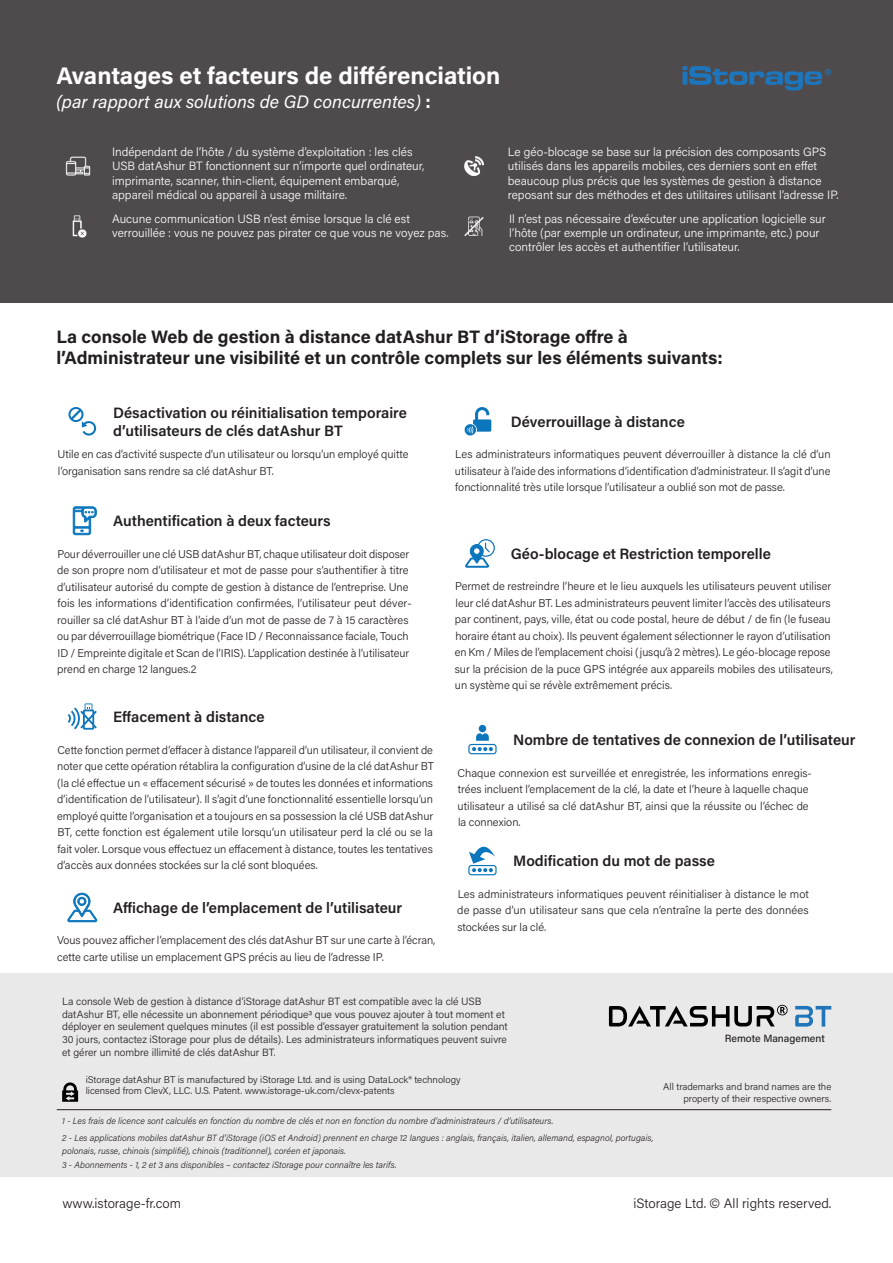
<style>
.page{position:relative;width:893px;height:1263px;background:#fff}
.page>*{position:absolute;margin:0;border:0;box-sizing:border-box;transform-origin:0 0}
.t1{font:700 24px "Acumin Pro";color:#fff}
.t2{font:700 18px/21.6px "Acumin Pro";color:#231f20}
.t3{font:italic 18px "Acumin Pro";color:#fff}
.t4{font:600 15px/18px "Acumin Pro";color:#231f20}
.t5{font:300 13.5px "Acumin Pro";color:#231f20}
.t6{font:300 12px/14.4px "Acumin Pro";color:#fff}
.t7{font:300 11.25px/16.5px "Acumin Pro";color:#231f20}
.t8{font:300 10.5px/12.6px "Acumin Pro";color:#231f20}
.t9{font:500 10.5px "Acumin Pro";color:#231f20}
.t10{font:300 9.75px/11.7px "Acumin Pro";color:#231f20;text-align:right}
.t11{font:italic 300 9px/16.6px "Acumin Pro";color:#231f20}
.s1{font-weight:700;font-style:normal}
</style>
<div class="page">
<div style="left:0;top:974px;width:893px;height:203px;background:#e9e9e9"></div>
<div style="left:0;top:0;width:893px;height:303px;background:#4f4b4c"></div>
<svg style="left:62px;top:1082px;width:16px;height:20px"></svg>
<hr style="left:57px;top:1109px;width:774px;height:1px;background:#231f20">
<svg style="left:609px;top:1005px;width:179px;height:21px"></svg>
<svg style="left:795px;top:1006px;width:36px;height:20px"></svg>
<svg style="left:682px;top:66px;width:149px;height:25px"></svg>
<svg style="left:68px;top:407px;width:28px;height:29px"></svg>
<svg style="left:67px;top:893px;width:30px;height:29px"></svg>
<div style="left:477px;top:539px;width:18px;height:18px;border:1px solid #0c76bd;border-radius:50%"></div>
<svg style="left:465px;top:542px;width:26px;height:25px"></svg>
<svg style="left:68px;top:714px;width:3px;height:9px"></svg>
<svg style="left:71px;top:711px;width:6px;height:15px"></svg>
<svg style="left:74px;top:707px;width:7px;height:22px"></svg>
<svg style="left:80px;top:703px;width:17px;height:27px"></svg>
<div style="left:479px;top:725px;width:7px;height:7px;background:#0c76bd;border-radius:50%"></div>
<svg style="left:476px;top:733px;width:13px;height:8px"></svg>
<div style="left:468px;top:744px;width:29px;height:10px;border:1px solid #0c76bd;border-radius:3px"></div>
<svg style="left:472px;top:747px;width:21px;height:4px"></svg>
<svg style="left:73px;top:507px;width:24px;height:28px"></svg>
<svg style="left:464px;top:407px;width:27px;height:29px"></svg>
<div style="left:468px;top:865px;width:29px;height:10px;border:1px solid #0c76bd;border-radius:3px"></div>
<svg style="left:469px;top:846px;width:26px;height:26px"></svg>
<img style="left:65px;top:156px;width:26px;height:20px">
<img style="left:464px;top:216px;width:20px;height:20px">
<img style="left:72px;top:215px;width:15px;height:23px">
<img style="left:464px;top:156px;width:20px;height:20px">
<h1 class="t1" style="left:56px;top:58px;width:446px">Avantages et facteurs de différenciation</h1>
<h2 class="t3" style="left:56px;top:89px;width:376px">(par rapport aux solutions de GD concurrentes) <span class="s1">:</span></h2>
<p class="t6" style="left:112px;top:144px;width:314px">Indépendant de l’hôte / du système d’exploitation : les clés USB datAshur BT fonctionnent sur n’importe quel ordinateur, imprimante, scanner, thin-client, équipement embarqué, appareil médical ou appareil à usage militaire.</p>
<p class="t6" style="left:112px;top:211px;width:338px">Aucune communication USB n’est émise lorsque la clé est verrouillée : vous ne pouvez pas pirater ce que vous ne voyez pas.</p>
<p class="t6" style="left:508px;top:144px;width:332px">Le géo-blocage se base sur la précision des composants GPS utilisés dans les appareils mobiles, ces derniers sont en effet beaucoup plus précis que les systèmes de gestion à distance reposant sur des méthodes et des utilitaires utilisant l’adresse IP.</p>
<p class="t6" style="left:509px;top:211px;width:318px">Il n’est pas nécessaire d’exécuter une application logicielle sur l’hôte (par exemple un ordinateur, une imprimante, etc.) pour contrôler les accès et authentifier l’utilisateur.</p>
<h2 class="t2" style="left:56px;top:325px;width:668px">La console Web de gestion à distance datAshur BT d’iStorage offre à l’Administrateur une visibilité et un contrôle complets sur les éléments suivants:</h2>
<h3 class="t4" style="left:113px;top:403px;width:295px">Désactivation ou réinitialisation temporaire d’utilisateurs de clés datAshur BT</h3>
<p class="t7" style="left:57px;top:446px;width:353px">Utile en cas d’activité suspecte d’un utilisateur ou lorsqu’un employé quitte l’organisation sans rendre sa clé datAshur BT.</p>
<h3 class="t4" style="left:511px;top:412px;width:176px">Déverrouillage à distance</h3>
<p class="t7" style="left:455px;top:446px;width:377px;text-align:justify">Les administrateurs informatiques peuvent déverrouiller à distance la clé d’un utilisateur à l’aide des informations d’identification d’administrateur. Il s’agit d’une fonctionnalité très utile lorsque l’utilisateur a oublié son mot de passe.</p>
<h3 class="t4" style="left:113px;top:511px;width:219px">Authentification à deux facteurs</h3>
<p class="t7" style="left:57px;top:545px;width:356px">Pour déverrouiller une clé USB datAshur BT, chaque utilisateur doit disposer de son propre nom d’utilisateur et mot de passe pour s’authentifier à titre d’utilisateur autorisé du compte de gestion à distance de l’entreprise. Une fois les informations d’identification confirmées, l’utilisateur peut déver&shy;rouiller sa clé datAshur BT à l’aide d’un mot de passe de 7 à 15 caractères ou par déverrouillage biométrique (Face ID / Reconnaissance faciale, Touch ID / Empreinte digitale et Scan de l’IRIS). L’application destinée à l’utilisateur prend en charge 12 langues.2</p>
<h3 class="t4" style="left:113px;top:707px;width:153px">Effacement à distance</h3>
<p class="t7" style="left:57px;top:741px;width:378px;text-align:justify">Cette fonction permet d’effacer à distance l’appareil d’un utilisateur, il convient de noter que cette opération rétablira la configuration d’usine de la clé datAshur BT (la clé effectue un « effacement sécurisé » de toutes les données et informations d’identification de l’utilisateur). Il s’agit d’une fonctionnalité essentielle lorsqu’un employé quitte l’organisation et a toujours en sa possession la clé USB datAshur BT, cette fonction est également utile lorsqu’un utilisateur perd la clé ou se la fait voler. Lorsque vous effectuez un effacement à distance, toutes les tentatives d’accès aux données stockées sur la clé sont bloquées.</p>
<h3 class="t4" style="left:113px;top:898px;width:291px">Affichage de l’emplacement de l’utilisateur</h3>
<p class="t7" style="left:57px;top:932px;width:380px">Vous pouvez afficher l’emplacement des clés datAshur BT sur une carte à l’écran, cette carte utilise un emplacement GPS précis au lieu de l’adresse IP.</p>
<h3 class="t4" style="left:511px;top:544px;width:262px">Géo-blocage et Restriction temporelle</h3>
<p class="t7" style="left:455px;top:578px;width:380px">Permet de restreindre l’heure et le lieu auxquels les utilisateurs peuvent utiliser leur clé datAshur BT. Les administrateurs peuvent limiter l’accès des utilisateurs par continent, pays, ville, état ou code postal, heure de début / de fin (le fuseau horaire étant au choix). Ils peuvent également sélectionner le rayon d’utilisation en Km / Miles de l’emplacement choisi (jusqu’à 2 mètres). Le géo-blocage repose sur la précision de la puce GPS intégrée aux appareils mobiles des utilisateurs, un système qui se révèle extrêmement précis.</p>
<h3 class="t4" style="left:513px;top:730px;width:344px">Nombre de tentatives de connexion de l’utilisateur</h3>
<p class="t7" style="left:457px;top:764px;width:356px">Chaque connexion est surveillée et enregistrée, les informations enregis&shy;trées incluent l’emplacement de la clé, la date et l’heure à laquelle chaque utilisateur a utilisé sa clé datAshur BT, ainsi que la réussite ou l’échec de la connexion.</p>
<h3 class="t4" style="left:513px;top:851px;width:203px">Modification du mot de passe</h3>
<p class="t7" style="left:457px;top:885px;width:353px;text-align:justify">Les administrateurs informatiques peuvent réinitialiser à distance le mot de passe d’un utilisateur sans que cela n’entraîne la perte des données stockées sur la clé.</p>
<p class="t8" style="left:62px;top:995px;width:447px">La console Web de gestion à distance d’iStorage datAshur BT est compatible avec la clé USB datAshur BT, elle nécessite un abonnement périodique3 que vous pouvez ajouter à tout moment et déployer en seulement quelques minutes (il est possible d’essayer gratuitement la solution pendant 30 jours, contactez iStorage pour plus de détails). Les administrateurs informatiques peuvent suivre et gérer un nombre illimité de clés datAshur BT.</p>
<p class="t10" style="left:86px;top:1073px;width:377px;text-align:left">iStorage datAshur BT is manufactured by iStorage Ltd. and is using DataLock® technology licensed from ClevX, LLC. U.S. Patent. www.istorage-uk.com/clevx-patents</p>
<p class="t11" style="left:62px;top:1112px;width:593px">1 - Les frais de licence sont calculés en fonction du nombre de clés et non en fonction du nombre d’administrateurs / d’utilisateurs.<br>2 - Les applications mobiles datAshur BT d’iStorage (iOS et Android) prennent en charge 12 langues : anglais, français, italien, allemand, espagnol, portugais,</p>
<p class="t11" style="left:62px;top:1142px;width:285px">polonais, russe, chinois (simplifié), chinois (traditionnel), coréen et japonais.</p>
<p class="t11" style="left:62px;top:1156px;width:336px">3 - Abonnements - 1, 2 et 3 ans disponibles – contactez iStorage pour connaître les tarifs.</p>
<p class="t9" style="left:725px;top:1031px;width:102px">Remote Management</p>
<p class="t10" style="left:663px;top:1080px;width:170px">All trademarks and brand names are the property of their respective owners.</p>
<p class="t5" style="left:63px;top:1194px;width:120px">www.istorage-fr.com</p>
<p class="t5" style="left:633px;top:1194px;width:199px">iStorage Ltd. © All rights reserved.</p>
</div>
